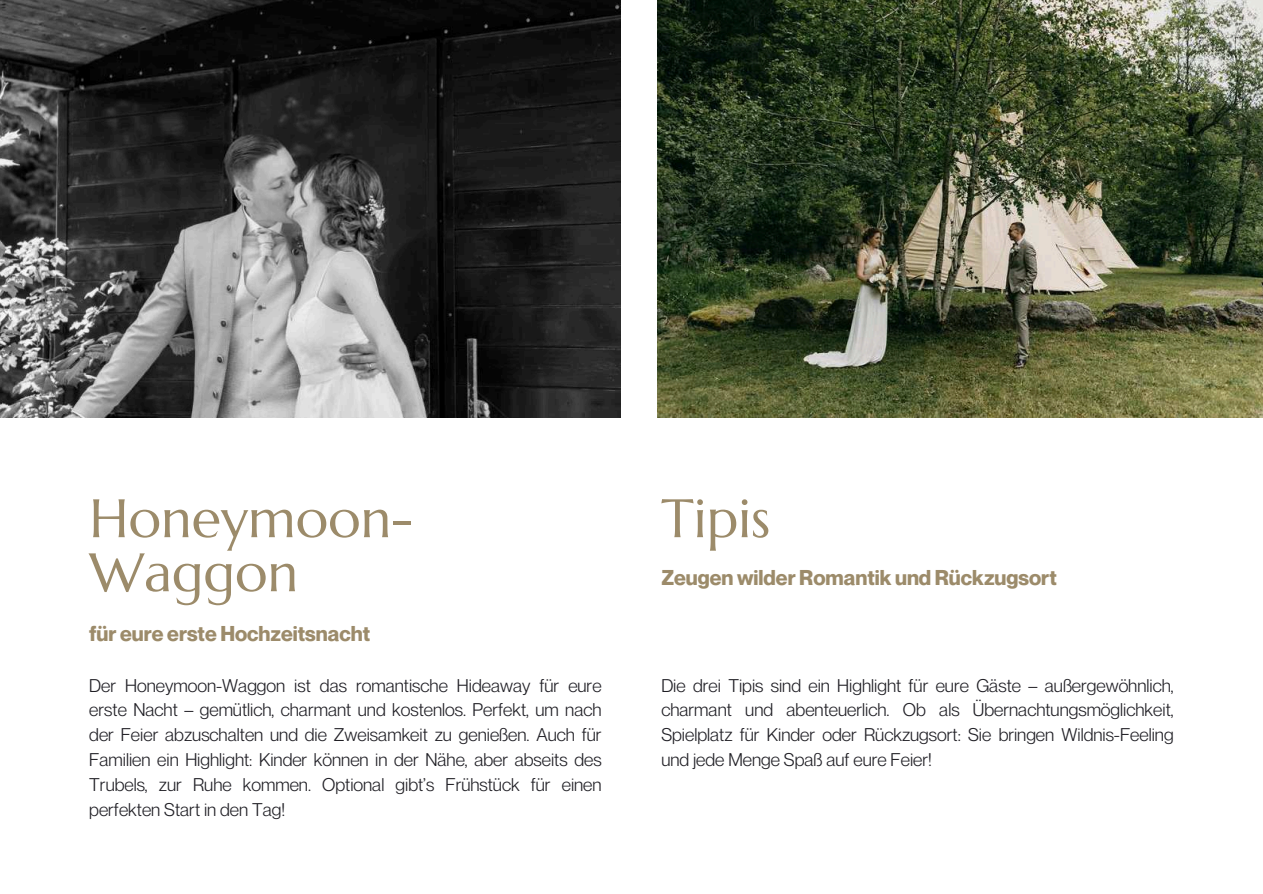
<style>
.page{position:relative;width:1263px;height:894px;background:#fff}
.page>*{position:absolute;margin:0;border:0;box-sizing:border-box;transform-origin:0 0}
.t1{font:54px/54px "Marcellus";color:#9c8b6a}
.t2{font:700 21px "Neue Montreal";color:#9c8b6a}
.t3{font:18px/24.8px "Neue Montreal";color:#201f25;text-align:justify}
</style>
<div class="page">
<img style="left:0;top:0;width:620px;height:417px">
<img style="left:658px;top:0;width:605px;height:417px">
<h1 class="t1" style="left:89px;top:491px;width:326px">Honeymoon-<br>Waggon</h1>
<h1 class="t1" style="left:661px;top:491px;width:110px">Tipis</h1>
<p class="t2" style="left:661px;top:559px;width:397px">Zeugen wilder Romantik und Rückzugsort</p>
<p class="t2" style="left:89px;top:616px;width:282px">für eure erste Hochzeitsnacht</p>
<p class="t3" style="left:89px;top:671px;width:514px">Der Honeymoon-Waggon ist das romantische Hideaway für eure erste Nacht – gemütlich, charmant und kostenlos. Perfekt, um nach der Feier abzuschalten und die Zweisamkeit zu genießen. Auch für Familien ein Highlight: Kinder können in der Nähe, aber abseits des Trubels, zur Ruhe kommen. Optional gibt’s Frühstück für einen perfekten Start in den Tag!</p>
<p class="t3" style="left:661px;top:671px;width:514px">Die drei Tipis sind ein Highlight für eure Gäste – außergewöhnlich, charmant und abenteuerlich. Ob als Übernachtungsmöglichkeit, Spielplatz für Kinder oder Rückzugsort: Sie bringen Wildnis-Feeling und jede Menge Spaß auf eure Feier!</p>
</div>
